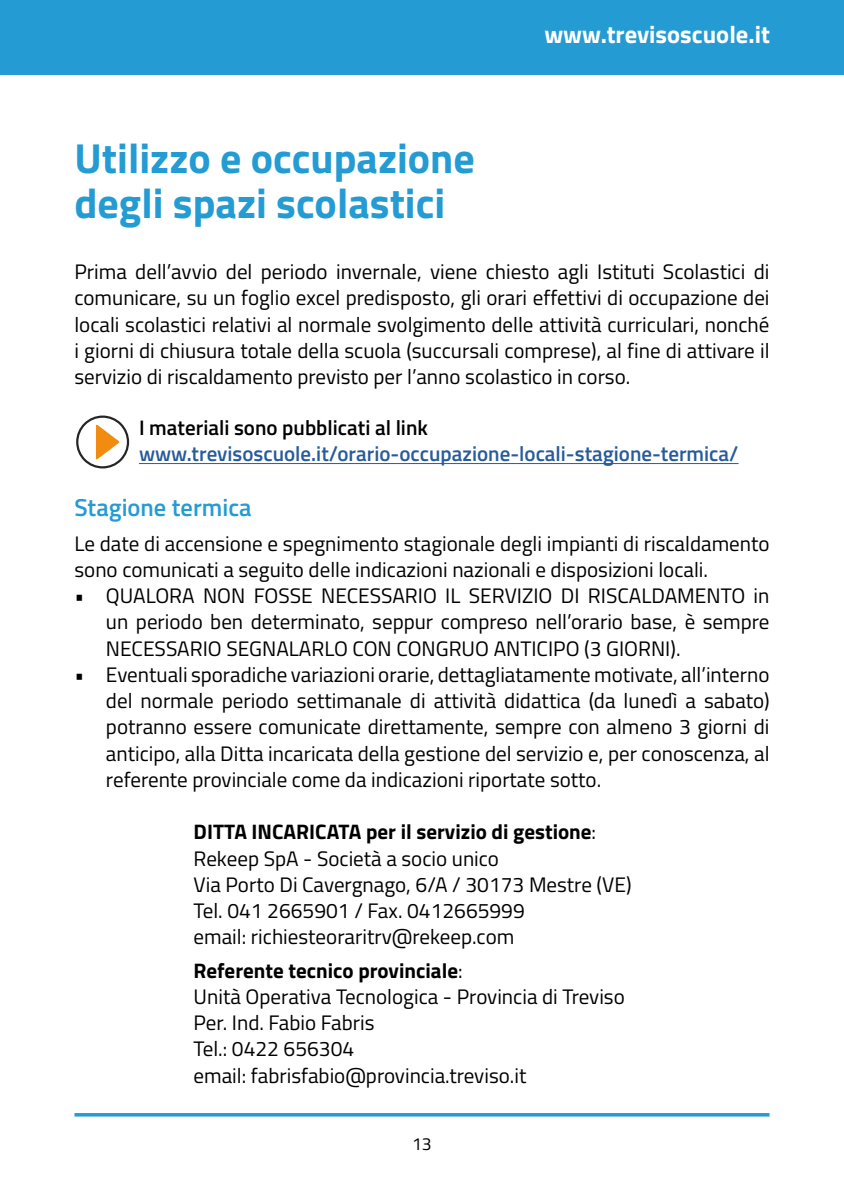
<style>
.page{position:relative;width:844px;height:1191px;background:#fff}
.page>*{position:absolute;margin:0;border:0;box-sizing:border-box;transform-origin:0 0}
.t1{font:700 42px/45.5px "Titillium";color:#249cd3}
.t2{font:700 24.5px "Titillium";color:#fff}
.t3{font:600 24.5px "Titillium";color:#249cd3}
.t4{font:21px/26.2px "Titillium";color:#000;text-align:justify}
.t5{font:600 21px "Titillium";color:#275b9b}
.t6{font:600 21px "Titillium";color:#000}
.t7{font:17.5px "Titillium";color:#000}
.s1{font-weight:700}
</style>
<div class="page">
<div style="left:0;top:0;width:843px;height:75px;background:#249cd3"></div>
<hr style="left:74px;top:1113px;width:695px;height:3px;background:#249cd3">
<hr style="left:139px;top:463px;width:599px;height:1px;background:#275b9b">
<svg style="left:76px;top:415px;width:53px;height:53px"></svg>
<h1 class="t1" style="left:74px;top:133px;width:402px">Utilizzo e occupazione degli spazi scolastici</h1>
<p class="t2" style="left:544px;top:16px;width:227px">www.trevisoscuole.it</p>
<p class="t4" style="left:74px;top:258px;width:696px">Prima dell’avvio del periodo invernale, viene chiesto agli Istituti Scolastici di comunicare, su un foglio excel predisposto, gli orari effettivi di occupazione dei locali scolastici relativi al normale svolgimento delle attività curriculari, nonché i giorni di chiusura totale della scuola (succursali comprese), al fine di attivare il servizio di riscaldamento previsto per l’anno scolastico in corso.</p>
<p class="t6" style="left:139px;top:412px;width:290px">I materiali sono pubblicati al link</p>
<p class="t5" style="left:139px;top:438px;width:601px">www.trevisoscuole.it/orario-occupazione-locali-stagione-termica/</p>
<p class="t3" style="left:74px;top:488px;width:179px">Stagione termica</p>
<p class="t4" style="left:74px;top:529px;width:696px">Le date di accensione e spegnimento stagionale degli impianti di riscaldamento sono comunicati a seguito delle indicazioni nazionali e disposizioni locali.</p>
<p class="t4" style="left:106px;top:581px;width:664px;text-indent:-32px">• QUALORA NON FOSSE NECESSARIO IL SERVIZIO DI RISCALDAMENTO in un periodo ben determinato, seppur compreso nell’orario base, è sempre NECESSARIO SEGNALARLO CON CONGRUO ANTICIPO (3 GIORNI).</p>
<p class="t4" style="left:106px;top:660px;width:665px;text-indent:-32px">• Eventuali sporadiche variazioni orarie, dettagliatamente motivate, all’interno del normale periodo settimanale di attività didattica (da lunedì a sabato) potranno essere comunicate direttamente, sempre con almeno 3 giorni di anticipo, alla Ditta incaricata della gestione del servizio e, per conoscenza, al referente provinciale come da indicazioni riportate sotto.</p>
<p class="t4" style="left:193px;top:818px;width:439px;text-align:left"><span class="s1">DITTA INCARICATA per il servizio di gestione</span>:<br>Rekeep SpA - Società a socio unico<br>Via Porto Di Cavergnago, 6/A / 30173 Mestre (VE)<br>Tel. 041 2665901 / Fax. 0412665999<br>email: richiesteoraritrv@rekeep.com</p>
<p class="t4" style="left:193px;top:956px;width:432px;text-align:left"><span class="s1">Referente tecnico provinciale</span>:<br>Unità Operativa Tecnologica - Provincia di Treviso Per. Ind. Fabio Fabris<br>Tel.: 0422 656304<br>email: fabrisfabio@provincia.treviso.it</p>
<p class="t7" style="left:412px;top:1130px;width:21px">13</p>
</div>
